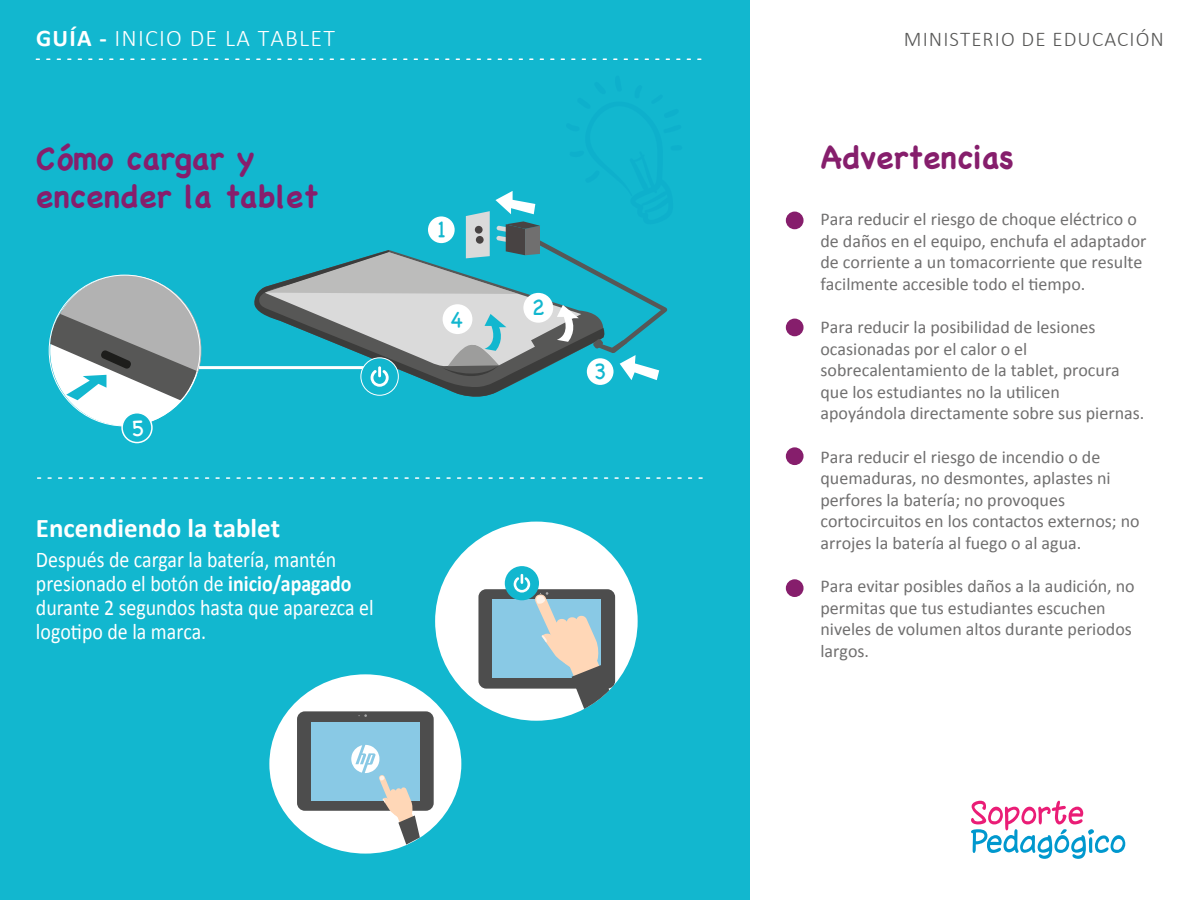
<style>
.page{position:relative;width:1200px;height:900px;background:#fff}
.page>*{position:absolute;margin:0;border:0;box-sizing:border-box;transform-origin:0 0}
.t1{font:700 31.5px "Chalkboard";color:#861e6c}
.t2{font:700 27px "Calibri";color:#fff}
.t3{font:300 24px "Calibri";letter-spacing:.05em;color:#fff}
.t4{font:23.1px "Chalkboard";color:#12b7cf}
.t5{font:23.1px "Chalkboard";color:#fff}
.t6{font:22.5px/23.9px "Calibri";color:#fff;scale:.89 1}
.t7{font:300 21px "Calibri";letter-spacing:.05em;color:#575756}
.t8{font:18px/21.6px "Calibri";color:#706f6f}
.s1{font-weight:700}
</style>
<div class="page">
<div style="left:0;top:0;width:750px;height:900px;background:#12b7cf"></div>
<div style="left:786px;top:212px;width:18px;height:17px;background:#861e6c;border-radius:50%"></div>
<div style="left:786px;top:319px;width:18px;height:17px;background:#861e6c;border-radius:50%"></div>
<div style="left:786px;top:447px;width:18px;height:18px;background:#861e6c;border-radius:50%"></div>
<div style="left:786px;top:579px;width:18px;height:18px;background:#861e6c;border-radius:50%"></div>
<svg style="left:971px;top:801px;width:154px;height:58px"></svg>
<svg style="left:38px;top:477px;width:665px;height:2px"></svg>
<div style="left:50px;top:275px;width:151px;height:151px;background:#fff;border-radius:50%"></div>
<svg style="left:50px;top:274px;width:156px;height:126px"></svg>
<hr style="left:199px;top:366px;width:191px;height:3px;background:#fff">
<div style="left:121px;top:412px;width:32px;height:31px;background:#12b7cf;border:2px solid #fff;border-radius:50%"></div>
<svg style="left:252px;top:287px;width:253px;height:110px"></svg>
<svg style="left:361px;top:357px;width:38px;height:39px"></svg>
<svg style="left:265px;top:191px;width:403px;height:197px"></svg>
<div style="left:587px;top:358px;width:27px;height:27px;background:#fff;border-radius:50%"></div>
<div style="left:435px;top:522px;width:203px;height:199px;background:#fff;border-radius:50%"></div>
<div style="left:478px;top:589px;width:137px;height:100px;background:#4d4d4d;border-radius:8px"></div>
<div style="left:492px;top:600px;width:109px;height:78px;background:#89c9e5"></div>
<div style="left:505px;top:566px;width:34px;height:34px;background:#12b7cf;border-radius:50%"></div>
<svg style="left:514px;top:574px;width:95px;height:135px"></svg>
<div style="left:269px;top:674px;width:192px;height:180px;background:#fff;border-radius:50%"></div>
<div style="left:297px;top:711px;width:137px;height:100px;background:#4d4d4d;border-radius:8px"></div>
<div style="left:311px;top:722px;width:109px;height:78px;background:#89c9e5"></div>
<svg style="left:351px;top:745px;width:69px;height:100px"></svg>
<div style="left:428px;top:216px;width:27px;height:27px;background:#fff;border-radius:50%"></div>
<svg style="left:36px;top:58px;width:666px;height:2px"></svg>
<h3 class="t3" style="left:36px;top:23px;width:300px"><span class="s1">GUÍA -</span> INICIO DE LA TABLET</h3>
<p class="t7" style="left:904px;top:26px;width:261px">MINISTERIO DE EDUCACIÓN</p>
<h1 class="t1" style="left:36px;top:139px;width:220px">Cómo cargar y</h1>
<h1 class="t1" style="left:821px;top:139px;width:194px">Advertencias</h1>
<h1 class="t1" style="left:36px;top:177px;width:284px">encender la tablet</h1>
<p class="t5" style="left:131px;top:414px;width:15px">5</p>
<h2 class="t2" style="left:36px;top:511px;width:246px">Encendiendo la tablet</h2>
<p class="t6" style="left:36px;top:548px;width:381px">Después de cargar la batería, mantén presionado el botón de <span class="s1">inicio/apagado </span>durante 2 segundos hasta que aparezca el logotipo de la marca.</p>
<p class="t4" style="left:437px;top:216px;width:10px">1</p>
<p class="t4" style="left:450px;top:305px;width:15px">4</p>
<p class="t4" style="left:531px;top:294px;width:15px">2</p>
<p class="t4" style="left:593px;top:357px;width:15px">3</p>
<p class="t8" style="left:821px;top:208px;width:327px">Para reducir el riesgo de choque eléctrico o de daños en el equipo, enchufa el adaptador de corriente a un tomacorriente que resulte facilmente accesible todo el tiempo.</p>
<p class="t8" style="left:821px;top:316px;width:325px">Para reducir la posibilidad de lesiones ocasionadas por el calor o el sobrecalentamiento de la tablet, procura que los estudiantes no la utilicen apoyándola directamente sobre sus piernas.</p>
<p class="t8" style="left:821px;top:446px;width:321px">Para reducir el riesgo de incendio o de quemaduras, no desmontes, aplastes ni perfores la batería; no provoques cortocircuitos en los contactos externos; no arrojes la batería al fuego o al agua.</p>
<p class="t8" style="left:821px;top:576px;width:316px">Para evitar posibles daños a la audición, no permitas que tus estudiantes escuchen niveles de volumen altos durante periodos largos.</p>
</div>
